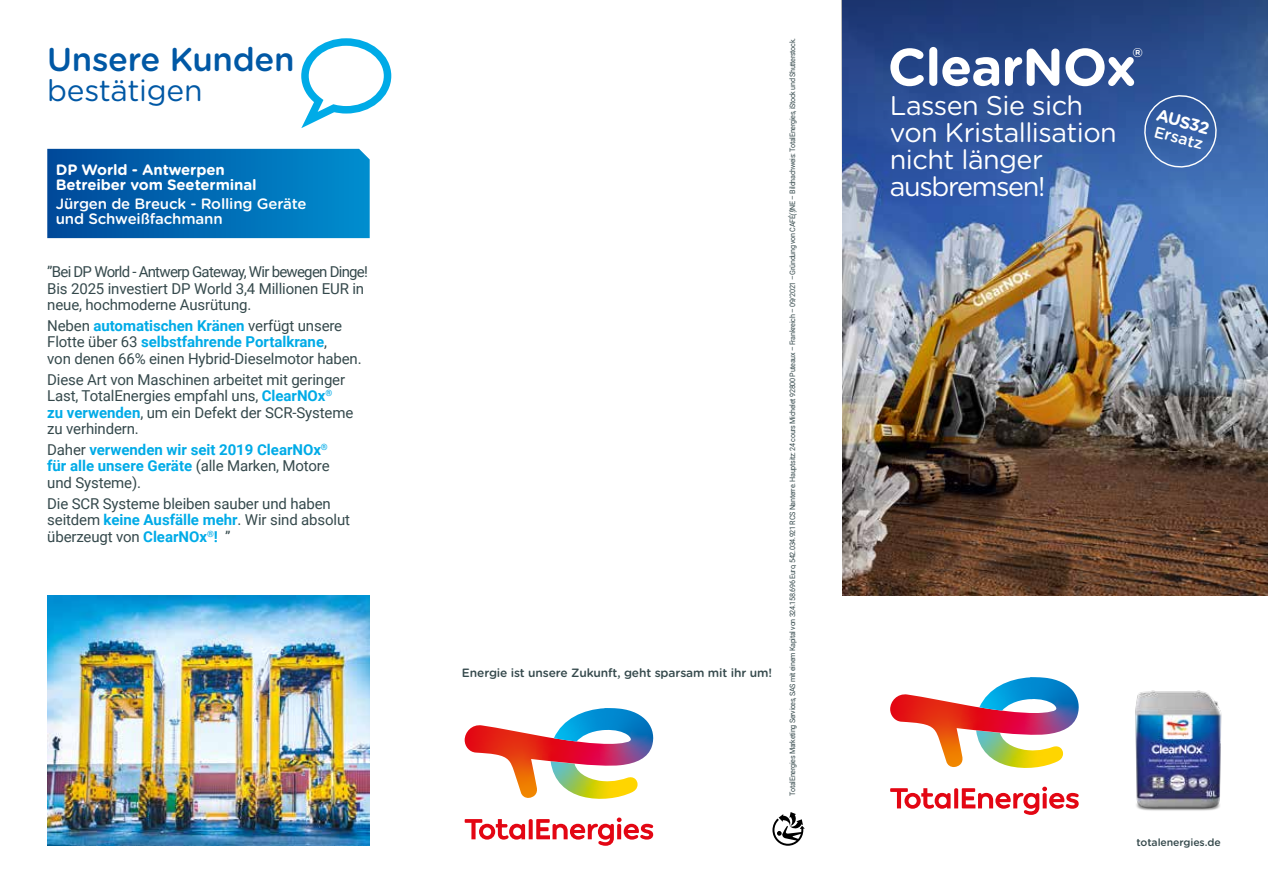
<style>
.page{position:relative;width:1268px;height:893px;background:#fff}
.page>*{position:absolute;margin:0;border:0;box-sizing:border-box;transform-origin:0 0}
.t1{font:700 52.5px "Gotham Rounded";letter-spacing:-.02em;color:#fff}
.t2{font:500 33px "Gotham Rounded";letter-spacing:-.01em;color:#0058a5}
.t3{font:30px "Gotham Rounded";letter-spacing:-.01em;color:#0058a5}
.t4{font:27px/27px "Gotham Rounded";letter-spacing:-.02em;color:#fff}
.t5{font:700 16.8px "Gotham Rounded";color:#fff}
.t6{font:500 15.9px "Gotham Rounded";color:#fff}
.t7{font:15px/16.5px "Roboto";letter-spacing:-.01em;color:#35494c}
.t8{font:700 15px/16.5px "Roboto";color:#00abe7}
.t9{font:500 15px/15px "Gotham Rounded";letter-spacing:-.01em;color:#fff}
.t10{font:700 15px/15px "Gotham Rounded";letter-spacing:-.01em;color:#fff}
.t11{font:700 12.75px "Gotham Rounded";color:#fff}
.t12{font:500 12px "Gotham Rounded";letter-spacing:-.01em;color:#35494c}
.t13{font:500 10.5px "Gotham Rounded";letter-spacing:-.01em;color:#35494c}
.t14{font:7.5px "Roboto";letter-spacing:-.04em;color:#35494c;scale:.96 1}
.s1{font-weight:700;color:#00abe7}
.s2{font-weight:400;color:#35494c}
.s3{font-style:italic}
</style>
<div class="page">
<img style="left:842px;top:204px;width:425px;height:391px">
<svg style="left:841px;top:0;width:426px;height:204px;background:#305496"></svg>
<img style="left:1135px;top:690px;width:87px;height:121px">
<svg style="left:890px;top:787px;width:188px;height:28px"></svg>
<svg style="left:890px;top:677px;width:189px;height:91px"></svg>
<svg style="left:464px;top:817px;width:189px;height:29px"></svg>
<svg style="left:464px;top:708px;width:190px;height:91px"></svg>
<svg style="left:772px;top:812px;width:32px;height:34px"></svg>
<svg style="left:1139px;top:91px;width:81px;height:80px;background:#3e67a9"></svg>
<img style="left:47px;top:595px;width:322px;height:251px">
<svg style="left:301px;top:38px;width:91px;height:90px"></svg>
<svg style="left:47px;top:149px;width:322px;height:89px;background:#016bb3"></svg>
<h2 class="t2" style="left:47px;top:36px;width:249px">Unsere Kunden</h2>
<h3 class="t3" style="left:47px;top:70px;width:157px">bestätigen</h3>
<p class="t10" style="left:56px;top:161px;width:202px">DP World - Antwerpen<br>Betreiber vom Seeterminal</p>
<p class="t9" style="left:56px;top:196px;width:252px">Jürgen de Breuck - Rolling Geräte und Schweißfachmann</p>
<p class="t7" style="left:47px;top:263px;width:322px">”Bei DP World - Antwerp Gateway, Wir bewegen Dinge!<br>Bis 2025 investiert DP World 3,4 Millionen EUR in neue, hochmoderne Ausrütung.</p>
<p class="t7" style="left:47px;top:317px;width:316px">Neben <span class="s1">automatischen Kränen</span> verfügt unsere<br>Flotte über 63 <span class="s1">selbstfahrende Portalkrane</span>,<br>von denen 66% einen Hybrid-Dieselmotor haben.</p>
<p class="t7" style="left:47px;top:371px;width:307px">Diese Art von Maschinen arbeitet mit geringer Last, TotalEnergies empfahl uns, <span class="s1">ClearNOx</span><sup>®<br></sup><span class="s1">zu verwenden</span>, um ein Defekt der SCR-Systeme zu verhindern.</p>
<p class="t8" style="left:47px;top:441px;width:284px"><span class="s2">Daher</span> verwenden wir seit 2019 ClearNOx<sup>® </sup>für alle unsere Geräte <span class="s2">(alle Marken, Motore und Systeme).</span></p>
<p class="t7" style="left:47px;top:495px;width:304px">Die SCR Systeme bleiben sauber und haben seitdem <span class="s1">keine Ausfälle mehr</span>. Wir sind absolut überzeugt von <span class="s1">ClearNOx</span><sup>®</sup><span class="s1">!</span> ”</p>
<p class="t12" style="left:462px;top:664px;width:311px">Energie ist unsere Zukunft, geht sparsam mit ihr um!</p>
<p class="t14" style="left:787px;top:796px;width:791px;rotate:-90deg">TotalEnergies Marketing Services, SAS mit einem Kapital von 324.158.696 Euro, 542.034.921 RCS Nanterre. Hauptsitz: 24 cours Michelet 92800 Puteaux – Frankreich – 09/2021 – Gründung von CAFÉ<span class="s3">(!)</span>NE – Bildnachweis: TotalEnergies, iStock und Shutterstock.</p>
<h1 class="t1" style="left:887px;top:29px;width:250px">ClearNOx</h1>
<p class="t11" style="left:1132px;top:43px;width:12px">®</p>
<h3 class="t4" style="left:889px;top:91px;width:228px">Lassen Sie sich von Kristallisation nicht länger ausbremsen!</h3>
<p class="t5" style="left:1159px;top:103px;width:55px;rotate:15deg">AUS32</p>
<p class="t6" style="left:1157px;top:120px;width:52px;rotate:15deg">Ersatz</p>
<p class="t13" style="left:1136px;top:834px;width:86px">totalenergies.de</p>
</div>
